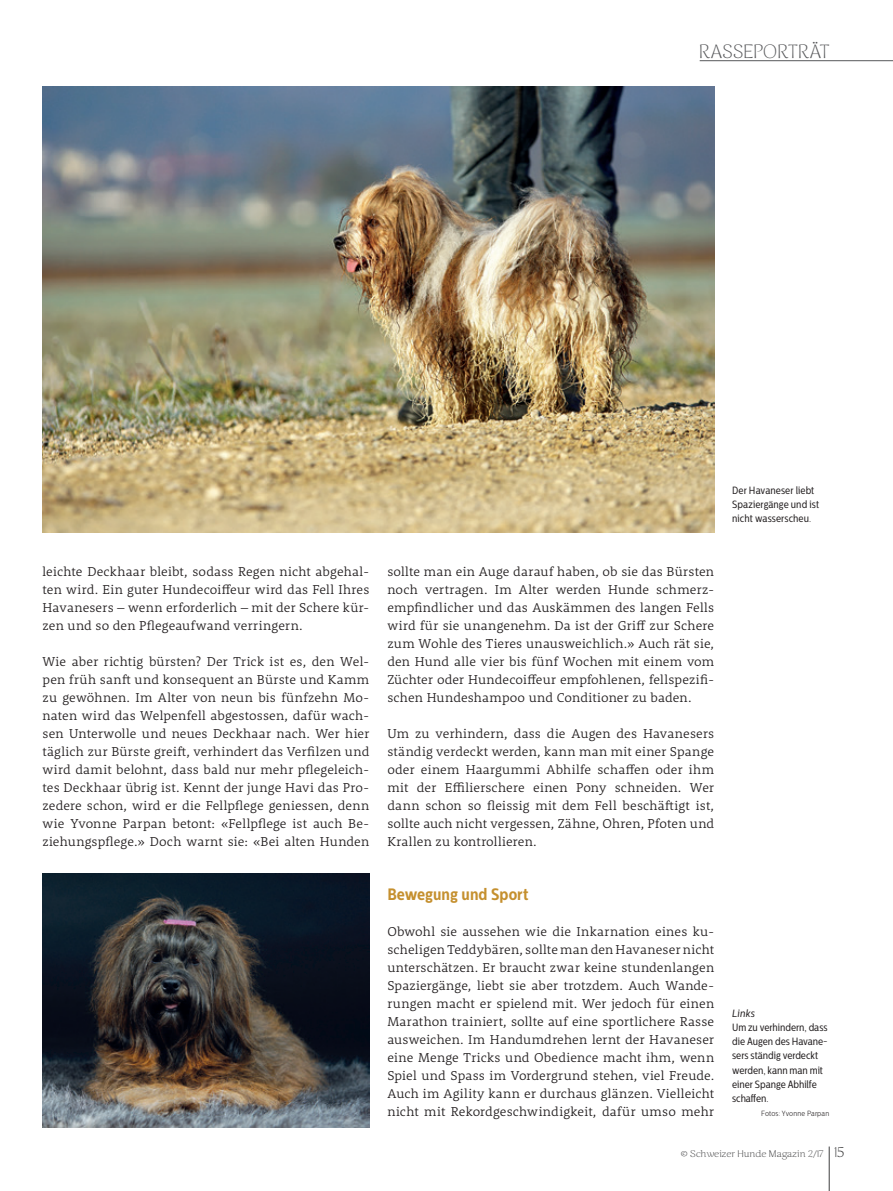
<style>
.page{position:relative;width:893px;height:1191px;background:#fff}
.page>*{position:absolute;margin:0;border:0;box-sizing:border-box;transform-origin:0 0}
.t1{font:200 18px "Caturrita";letter-spacing:.02em;color:#57585a}
.t2{font:700 16.5px "Centrale Sans Cnd";color:#c5902f}
.t3{font:300 13.2px/18px "Rooney Pro";letter-spacing:.01em;color:#231f20;text-align:justify}
.t4{font:10.5px/14.2px "Centrale Sans Cnd";color:#231f20}
.t5{font:italic 10.5px "Centrale Sans Cnd";letter-spacing:.02em;color:#231f20}
.t6{font:200 9px "Caturrita";letter-spacing:.01em;color:#3e3e3f;scale:1.1 1}
.t7{font:300 7.5px "Centrale Sans Cnd";letter-spacing:.02em;color:#231f20}
.s1{font-size:13.5px}
</style>
<div class="page">
<img style="left:43px;top:874px;width:326px;height:253px">
<img style="left:43px;top:86px;width:671px;height:447px">
<hr style="left:700px;top:60px;width:193px;height:1px;background:#57585a">
<hr style="left:829px;top:1146px;width:1px;height:45px;background:#3e3e3f">
<h1 class="t1" style="left:699px;top:41px;width:131px">RASSEPORTRÄT</h1>
<p class="t3" style="left:43px;top:562px;width:328px">leichte Deckhaar bleibt, sodass Regen nicht abgehal&shy;ten wird. Ein guter Hundecoiffeur wird das Fell Ihres Havanesers – wenn erforderlich – mit der Schere kür&shy;zen und so den Pflegeaufwand verringern.</p>
<p class="t3" style="left:43px;top:652px;width:328px">Wie aber richtig bürsten? Der Trick ist es, den Wel&shy;pen früh sanft und konsequent an Bürste und Kamm zu gewöhnen. Im Alter von neun bis fünfzehn Mo&shy;naten wird das Welpenfell abgestossen, dafür wach&shy;sen Unterwolle und neues Deckhaar nach. Wer hier täglich zur Bürste greift, verhindert das Verfilzen und wird damit belohnt, dass bald nur mehr pflegeleich&shy;tes Deckhaar übrig ist. Kennt der junge Havi das Pro&shy;zedere schon, wird er die Fellpflege geniessen, denn wie Yvonne Parpan betont: «Fellpflege ist auch Be&shy;ziehungspflege.» Doch warnt sie: «Bei alten Hunden</p>
<p class="t3" style="left:387px;top:562px;width:328px">sollte man ein Auge darauf haben, ob sie das Bürsten noch vertragen. Im Alter werden Hunde schmerz&shy;empfindlicher und das Auskämmen des langen Fells wird für sie unangenehm. Da ist der Griff zur Schere zum Wohle des Tieres unausweichlich.» Auch rät sie, den Hund alle vier bis fünf Wochen mit einem vom Züchter oder Hundecoiffeur empfohlenen, fellspezifi&shy;schen Hundeshampoo und Conditioner zu baden.</p>
<p class="t3" style="left:387px;top:724px;width:328px">Um zu verhindern, dass die Augen des Havanesers ständig verdeckt werden, kann man mit einer Spange oder einem Haargummi Abhilfe schaffen oder ihm mit der Effilierschere einen Pony schneiden. Wer dann schon so fleissig mit dem Fell beschäftigt ist, sollte auch nicht vergessen, Zähne, Ohren, Pfoten und Krallen zu kontrollieren.</p>
<p class="t2" style="left:387px;top:884px;width:143px">Bewegung und Sport</p>
<p class="t3" style="left:387px;top:922px;width:328px">Obwohl sie aussehen wie die Inkarnation eines ku&shy;scheligen Teddybären, sollte man den Havaneser nicht unterschätzen. Er braucht zwar keine stundenlangen Spaziergänge, liebt sie aber trotzdem. Auch Wande&shy;rungen macht er spielend mit. Wer jedoch für einen Marathon trainiert, sollte auf eine sportlichere Rasse ausweichen. Im Handumdrehen lernt der Havaneser eine Menge Tricks und Obedience macht ihm, wenn Spiel und Spass im Vordergrund stehen, viel Freude.<br>Auch im Agility kann er durchaus glänzen. Vielleicht nicht mit Rekordgeschwindigkeit, dafür umso mehr</p>
<p class="t4" style="left:732px;top:483px;width:89px">Der Havaneser liebt<br>Spaziergänge und ist nicht wasserscheu.</p>
<p class="t5" style="left:732px;top:1007px;width:24px">Links</p>
<p class="t4" style="left:732px;top:1020px;width:97px">Um zu verhindern, dass die Augen des Havane&shy;sers ständig verdeckt werden, kann man mit einer Spange Abhilfe schaffen.</p>
<p class="t7" style="left:761px;top:1109px;width:70px">Fotos: Yvonne Parpan</p>
<p class="t6" style="left:681px;top:1148px;width:150px">© Schweizer Hunde Magazin 2/17 <span class="s1">15</span></p>
</div>
